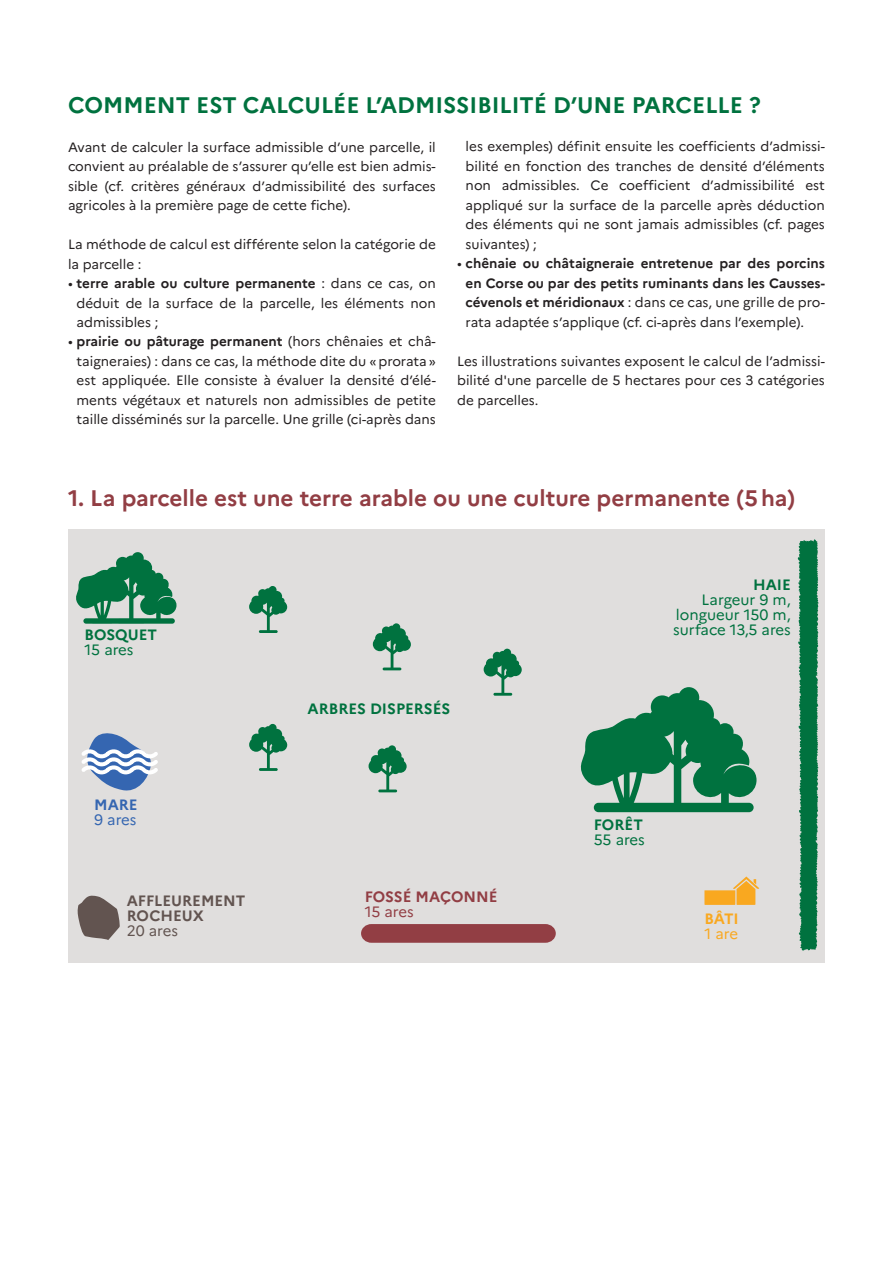
<style>
.page{position:relative;width:893px;height:1263px;background:#fff}
.page>*{position:absolute;margin:0;border:0;box-sizing:border-box;transform-origin:0 0}
.t1{font:700 22.5px "Marianne";color:#923e44}
.t2{font:700 22.5px "Marianne";color:#00723f}
.t3{font:15px/15px "Marianne";letter-spacing:-.005em;color:#00723f;text-align:justify}
.t4{font:700 15px "Marianne";color:#00723f}
.t5{font:700 15px/15px "Marianne";color:#625450}
.t6{font:700 15px "Marianne";color:#923e44}
.t7{font:15px "Marianne";letter-spacing:-.01em;color:#923e44}
.t8{font:15px "Marianne";color:#625450}
.t9{font:15px "Marianne";color:#3566b1}
.t10{font:700 15px "Marianne";color:#3566b1}
.t11{font:700 15px "Marianne";color:#f9a820}
.t12{font:15px "Marianne";color:#f9a820}
.t13{font:13.5px/19.5px "Marianne";color:#231f20;text-align:justify}
.t14{font:700 13.5px/19.5px "Marianne";color:#231f20;text-align:justify}
.s1{font-weight:700}
.s2{font-weight:400}
</style>
<div class="page">
<div style="left:68px;top:529px;width:757px;height:433px;background:#e0dedd"></div>
<svg style="left:77px;top:895px;width:43px;height:45px"></svg>
<svg style="left:76px;top:552px;width:100px;height:66px"></svg>
<div style="left:83px;top:618px;width:92px;height:6px;background:#00723f;border-radius:3px"></div>
<svg style="left:81px;top:733px;width:77px;height:58px"></svg>
<svg style="left:361px;top:924px;width:195px;height:19px;background:#95444a"></svg>
<svg style="left:249px;top:724px;width:38px;height:47px"></svg>
<svg style="left:369px;top:745px;width:38px;height:47px"></svg>
<svg style="left:249px;top:586px;width:38px;height:47px"></svg>
<svg style="left:373px;top:623px;width:38px;height:47px"></svg>
<svg style="left:484px;top:649px;width:38px;height:47px"></svg>
<svg style="left:580px;top:687px;width:176px;height:124px"></svg>
<div style="left:594px;top:803px;width:160px;height:9px;background:#00723f;border-radius:5px"></div>
<svg style="left:704px;top:876px;width:55px;height:29px"></svg>
<hr style="left:739px;top:900px;width:14px;height:3px;background:#f9a820">
<svg style="left:797px;top:539px;width:22px;height:412px"></svg>
<h1 class="t2" style="left:68px;top:87px;width:694px">COMMENT EST CALCULÉE L’ADMISSIBILITÉ D’UNE PARCELLE ?</h1>
<p class="t13" style="left:68px;top:136px;width:369px">Avant de calculer la surface admissible d’une parcelle, il convient au préalable de s’assurer qu’elle est bien admis&shy;sible (cf. critères généraux d’admissibilité des surfaces agricoles à la première page de cette fiche).</p>
<p class="t13" style="left:68px;top:233px;width:369px">La méthode de calcul est différente selon la catégorie de la parcelle :</p>
<p class="t13" style="left:77px;top:272px;width:361px;text-indent:-9px">• <span class="s1">terre arable ou culture permanente</span> : dans ce cas, on déduit de la surface de la parcelle, les éléments non admissibles ;</p>
<p class="t13" style="left:77px;top:331px;width:361px;text-indent:-9px">• <span class="s1">prairie ou pâturage permanent</span> (hors chênaies et châ&shy;taigneraies) : dans ce cas, la méthode dite du « prorata » est appliquée. Elle consiste à évaluer la densité d’élé&shy;ments végétaux et naturels non admissibles de petite taille disséminés sur la parcelle. Une grille (ci-après dans</p>
<p class="t13" style="left:466px;top:136px;width:361px">les exemples) définit ensuite les coefficients d’admissi&shy;bilité en fonction des tranches de densité d’éléments non admissibles. Ce coefficient d’admissibilité est appliqué sur la surface de la parcelle après déduction des éléments qui ne sont jamais admissibles (cf. pages suivantes) ;</p>
<p class="t14" style="left:466px;top:253px;width:361px;text-indent:-9px"><span class="s2">•</span> chênaie ou châtaigneraie entretenue par des porcins en Corse ou par des petits ruminants dans les Causses&shy;cévenols et méridionaux <span class="s2">: dans ce cas, une grille de pro&shy;rata adaptée s’applique (cf. ci-après dans l’exemple).</span></p>
<p class="t13" style="left:457px;top:350px;width:369px">Les illustrations suivantes exposent le calcul de l’admissi&shy;bilité d'une parcelle de 5 hectares pour ces 3 catégories de parcelles.</p>
<h1 class="t1" style="left:68px;top:480px;width:729px">1. La parcelle est une terre arable ou une culture permanente (5 ha)</h1>
<p class="t4" style="left:85px;top:623px;width:74px">BOSQUET</p>
<p class="t3" style="left:85px;top:641px;width:50px">15 ares</p>
<p class="t10" style="left:94px;top:793px;width:45px">MARE</p>
<p class="t9" style="left:94px;top:808px;width:44px">9 ares</p>
<p class="t5" style="left:127px;top:892px;width:120px">AFFLEUREMENT<br>ROCHEUX</p>
<p class="t8" style="left:127px;top:919px;width:53px">20 ares</p>
<p class="t4" style="left:308px;top:697px;width:144px">ARBRES DISPERSÉS</p>
<p class="t6" style="left:365px;top:885px;width:134px">FOSSÉ MAÇONNÉ</p>
<p class="t7" style="left:365px;top:900px;width:50px">15 ares</p>
<p class="t4" style="left:753px;top:573px;width:39px">HAIE</p>
<p class="t3" style="left:673px;top:591px;width:119px;text-indent:28px">Largeur 9 m, longueur 150 m, surface 13,5 ares</p>
<p class="t4" style="left:594px;top:813px;width:51px">FORÊT</p>
<p class="t3" style="left:594px;top:831px;width:53px">55 ares</p>
<p class="t11" style="left:704px;top:907px;width:36px">BÂTI</p>
<p class="t12" style="left:704px;top:922px;width:35px">1 are</p>
</div>
